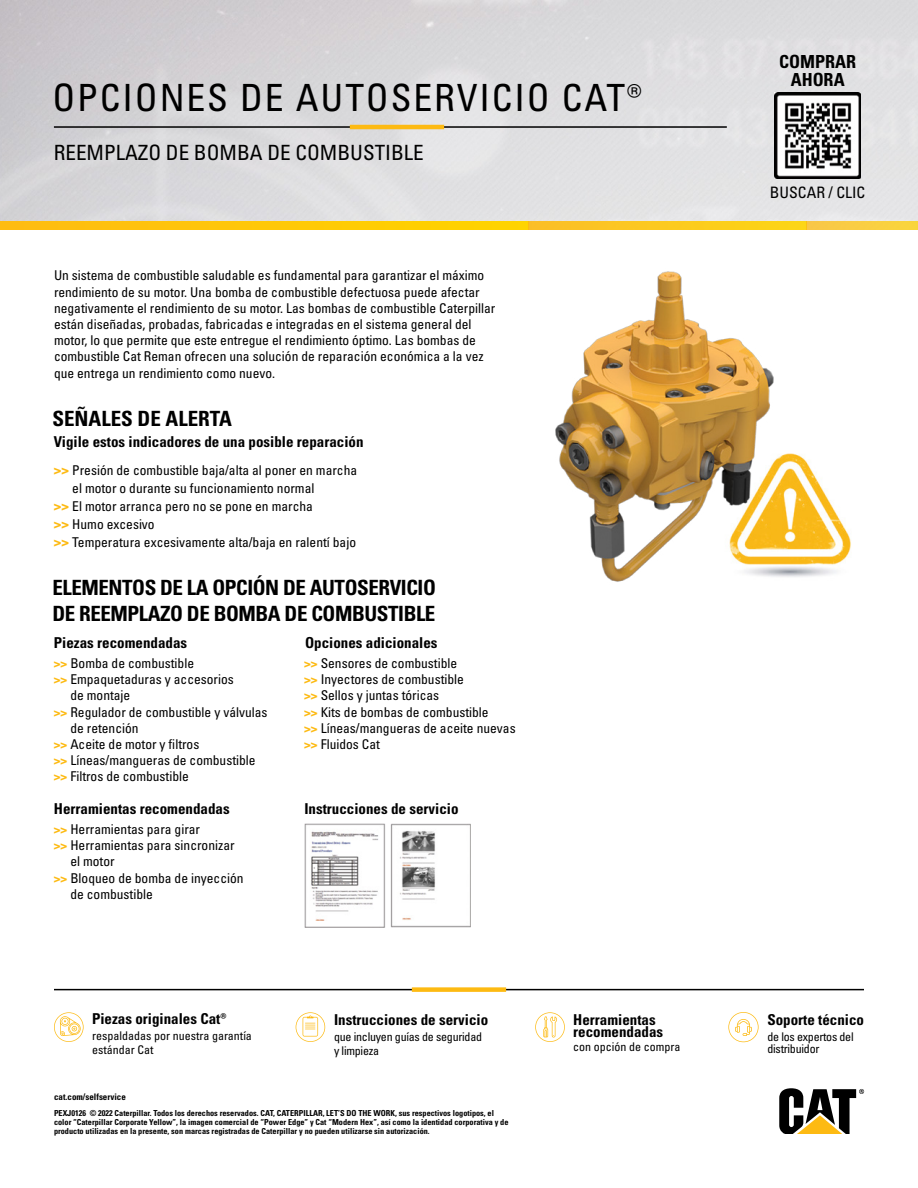
<style>
.page{position:relative;width:918px;height:1188px;background:#fff}
.page>*{position:absolute;margin:0;border:0;box-sizing:border-box;transform-origin:0 0}
.t1{font:condensed 37.5px "Univers LTCYR 57";letter-spacing:.05em;color:#000}
.t2{font:21px/25.2px "Univers LTCYR 67 Bold Cond";letter-spacing:-.02em;color:#000}
.t3{font:condensed 21px "Univers LTCYR 57";color:#000}
.t4{font:21px "Univers LTCYR 67 Bold Cond";color:#000}
.t5{font:18px/18px "Univers LTCYR 67 Bold Cond";color:#000;text-align:center}
.t6{font:condensed 15.75px "Univers LTCYR 57";color:#000}
.t7{font:15px/12px "Univers LTCYR 67 Bold Cond";color:#000}
.t8{font:condensed 13.5px/16.2px "Univers LTCYR 57";color:#000}
.t9{font:condensed 12px/14.4px "Univers LTCYR 57";letter-spacing:-.02em;color:#000}
.t10{font:condensed 12px/14.4px "Univers LTCYR 57";color:#000}
.t11{font:9px "Univers LTCYR 67 Bold Cond";color:#000}
.t12{font:8.25px/9px "Univers LTCYR 67 Bold Cond";color:#000}
.s1{font-family:"Univers LTCYR 67 Bold Cond";font-stretch:normal;font-size:15px;color:#fdba12}
.s2{font-family:"Univers LTCYR 67 Bold Cond";font-stretch:normal;color:#fdba12}
</style>
<div class="page">
<img style="left:0;top:0;width:918px;height:221px">
<div style="left:0;top:221px;width:528px;height:9px;background:#ffc808"></div>
<div style="left:528px;top:221px;width:278px;height:9px;background:#fcca1f"></div>
<div style="left:806px;top:221px;width:112px;height:9px;background:#f9ce43"></div>
<img style="left:304px;top:823px;width:167px;height:105px">
<hr style="left:54px;top:126px;width:673px;height:2px;background:#000">
<hr style="left:350px;top:125px;width:94px;height:4px;background:#fdba12">
<img style="left:774px;top:92px;width:87px;height:86px">
<hr style="left:54px;top:989px;width:810px;height:1px;background:#000">
<div style="left:412px;top:987px;width:94px;height:5px;background:#fdba12"></div>
<svg style="left:54px;top:1012px;width:30px;height:30px"></svg>
<svg style="left:296px;top:1012px;width:29px;height:30px"></svg>
<svg style="left:535px;top:1012px;width:30px;height:30px"></svg>
<svg style="left:728px;top:1012px;width:31px;height:30px"></svg>
<img style="left:786px;top:453px;width:65px;height:124px">
<img style="left:555px;top:271px;width:231px;height:311px">
<svg style="left:779px;top:1088px;width:85px;height:46px"></svg>
<h1 class="t1" style="left:52px;top:74px;width:591px">OPCIONES DE AUTOSERVICIO CAT®</h1>
<h2 class="t3" style="left:54px;top:139px;width:371px">REEMPLAZO DE BOMBA DE COMBUSTIBLE</h2>
<p class="t8" style="left:54px;top:267px;width:443px">Un sistema de combustible saludable es fundamental para garantizar el máximo rendimiento de su motor. Una bomba de combustible defectuosa puede afectar negativamente el rendimiento de su motor. Las bombas de combustible Caterpillar están diseñadas, probadas, fabricadas e integradas en el sistema general del motor, lo que permite que este entregue el rendimiento óptimo. Las bombas de combustible Cat Reman ofrecen una solución de reparación económica a la vez que entrega un rendimiento como nuevo.</p>
<h2 class="t4" style="left:52px;top:405px;width:181px">SEÑALES DE ALERTA</h2>
<p class="t7" style="left:54px;top:435px;width:311px">Vigile estos indicadores de una posible reparación</p>
<p class="t8" style="left:54px;top:462px;width:305px"><span class="s1">&gt;&gt;</span> Presión de combustible baja/alta al poner en marcha</p>
<p class="t8" style="left:72px;top:480px;width:244px">el motor o durante su funcionamiento normal</p>
<p class="t8" style="left:54px;top:498px;width:261px"><span class="s1">&gt;&gt;</span> El motor arranca pero no se pone en marcha</p>
<p class="t8" style="left:54px;top:516px;width:102px"><span class="s1">&gt;&gt;</span> Humo excesivo</p>
<p class="t8" style="left:54px;top:534px;width:304px"><span class="s1">&gt;&gt;</span> Temperatura excesivamente alta/baja en ralentí bajo</p>
<h2 class="t2" style="left:52px;top:575px;width:385px">ELEMENTOS DE LA OPCIÓN DE AUTOSERVICIO<br>DE REEMPLAZO DE BOMBA DE COMBUSTIBLE</h2>
<p class="t8" style="left:54px;top:655px;width:142px"><span class="s2">&gt;&gt;</span> Bomba de combustible</p>
<p class="t8" style="left:54px;top:671px;width:181px"><span class="s2">&gt;&gt;</span> Empaquetaduras y accesorios</p>
<p class="t8" style="left:70px;top:687px;width:61px">de montaje</p>
<p class="t8" style="left:54px;top:703px;width:215px"><span class="s2">&gt;&gt;</span> Regulador de combustible y válvulas</p>
<p class="t8" style="left:70px;top:720px;width:70px">de retención</p>
<p class="t8" style="left:54px;top:736px;width:147px"><span class="s2">&gt;&gt;</span> Aceite de motor y filtros</p>
<p class="t8" style="left:54px;top:752px;width:203px"><span class="s2">&gt;&gt;</span> Líneas/mangueras de combustible</p>
<p class="t8" style="left:54px;top:768px;width:136px"><span class="s2">&gt;&gt;</span> Filtros de combustible</p>
<p class="t7" style="left:54px;top:637px;width:135px">Piezas recomendadas</p>
<p class="t7" style="left:305px;top:637px;width:134px">Opciones adicionales</p>
<p class="t8" style="left:304px;top:655px;width:213px"><span class="s2">&gt;&gt;</span> Sensores de combustible<br><span class="s2">&gt;&gt;</span> Inyectores de combustible<br><span class="s2">&gt;&gt;</span> Sellos y juntas tóricas<br><span class="s2">&gt;&gt;</span> Kits de bombas de combustible<br><span class="s2">&gt;&gt;</span> Líneas/mangueras de aceite nuevas <span class="s2">&gt;&gt;</span> Fluidos Cat</p>
<p class="t7" style="left:54px;top:803px;width:177px">Herramientas recomendadas</p>
<p class="t8" style="left:54px;top:821px;width:148px"><span class="s2">&gt;&gt;</span> Herramientas para girar</p>
<p class="t8" style="left:54px;top:837px;width:182px"><span class="s2">&gt;&gt;</span> Herramientas para sincronizar</p>
<p class="t8" style="left:70px;top:853px;width:46px">el motor</p>
<p class="t8" style="left:54px;top:869px;width:191px"><span class="s2">&gt;&gt;</span> Bloqueo de bomba de inyección</p>
<p class="t8" style="left:70px;top:885px;width:84px">de combustible</p>
<p class="t7" style="left:304px;top:803px;width:156px">Instrucciones de servicio</p>
<p class="t7" style="left:92px;top:1013px;width:136px">Piezas originales Cat®</p>
<p class="t7" style="left:334px;top:1014px;width:156px">Instrucciones de servicio</p>
<p class="t10" style="left:92px;top:1028px;width:161px">respaldadas por nuestra garantía estándar Cat</p>
<p class="t9" style="left:334px;top:1029px;width:150px">que incluyen guías de seguridad y limpieza</p>
<p class="t11" style="left:54px;top:1091px;width:73px">cat.com/selfservice</p>
<p class="t12" style="left:54px;top:1108px;width:456px">PEXJ0126 © 2022 Caterpillar. Todos los derechos reservados. CAT, CATERPILLAR, LET’S DO THE WORK, sus respectivos logotipos, el color “Caterpillar Corporate Yellow”, la imagen comercial de “Power Edge” y Cat “Modern Hex”, así como la identidad corporativa y de producto utilizadas en la presente, son marcas registradas de Caterpillar y no pueden utilizarse sin autorización.</p>
<p class="t7" style="left:573px;top:1014px;width:91px">Herramientas recomendadas</p>
<p class="t10" style="left:573px;top:1040px;width:109px">con opción de compra</p>
<h3 class="t5" style="left:779px;top:53px;width:79px">COMPRAR<br>AHORA</h3>
<p class="t6" style="left:770px;top:183px;width:97px">BUSCAR / CLIC</p>
<p class="t7" style="left:767px;top:1014px;width:98px">Soporte técnico</p>
<p class="t9" style="left:767px;top:1030px;width:88px;line-height:12px">de los expertos del distribuidor</p>
</div>
